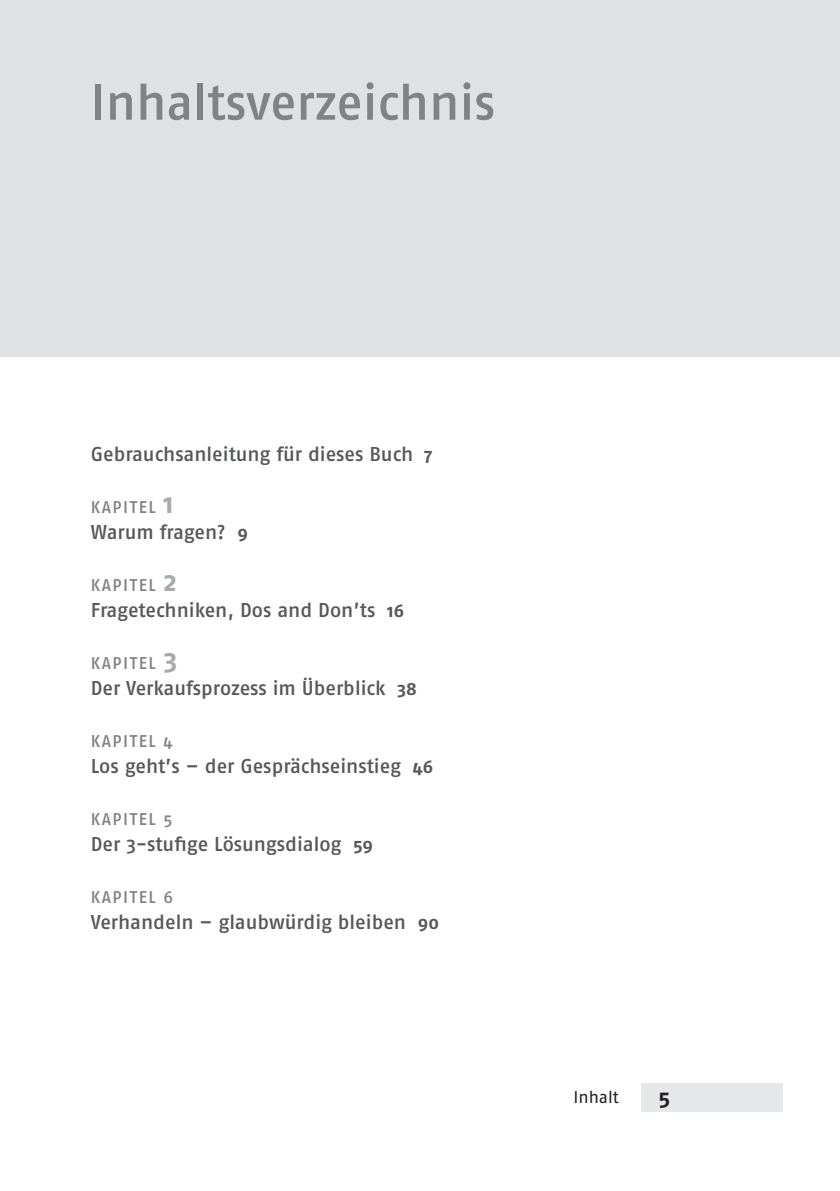
<style>
.page{position:relative;width:840px;height:1191px;background:#fff}
.page>*{position:absolute;margin:0;border:0;box-sizing:border-box;transform-origin:0 0}
.t1{font:50px "Fago No Med";color:#808285}
.t2{font:700 22px "Fago No";color:#231f20}
.t3{font:20px "Fago No Med";letter-spacing:-.005em;color:#57585a}
.t4{font:17px "Fago No Med";letter-spacing:.09em;color:#808285}
.t5{font:17px "Fago No Regular Tf";color:#231f20}
.s1{font-family:"Fago No";font-weight:700;font-size:18px}
.s2{font-family:"Fago No";font-weight:700;font-size:28px;color:#a8a9ad}
</style>
<div class="page">
<div style="left:641px;top:1083px;width:141px;height:28px;background:#e6e7e9"></div>
<div style="left:0;top:0;width:839px;height:356px;background:#e0e1e3"></div>
<h1 class="t1" style="left:91px;top:73px;width:406px">Inhaltsverzeichnis</h1>
<p class="t3" style="left:91px;top:442px;width:343px">Gebrauchsanleitung für dieses Buch <span class="s1">7</span></p>
<p class="t4" style="left:91px;top:497px;width:84px">Kapitel <span class="s2">1</span></p>
<p class="t3" style="left:91px;top:520px;width:159px">Warum fragen? <span class="s1">9</span></p>
<p class="t4" style="left:91px;top:575px;width:88px">Kapitel <span class="s2">2</span></p>
<p class="t3" style="left:91px;top:598px;width:314px">Fragetechniken, Dos and Don’ts <span class="s1">16</span></p>
<p class="t4" style="left:91px;top:653px;width:88px">Kapitel <span class="s2">3</span></p>
<p class="t3" style="left:91px;top:676px;width:327px">Der Verkaufsprozess im Überblick <span class="s1">38</span></p>
<p class="t4" style="left:91px;top:731px;width:84px">Kapitel 4</p>
<p class="t3" style="left:91px;top:754px;width:343px">Los geht’s – der Gesprächseinstieg <span class="s1">46</span></p>
<p class="t4" style="left:91px;top:809px;width:83px">Kapitel 5</p>
<p class="t3" style="left:91px;top:832px;width:283px">Der 3-stufige Lösungsdialog <span class="s1">59</span></p>
<p class="t4" style="left:91px;top:887px;width:84px">Kapitel 6</p>
<p class="t3" style="left:91px;top:910px;width:349px">Verhandeln – glaubwürdig bleiben <span class="s1">90</span></p>
<p class="t5" style="left:573px;top:1087px;width:47px">Inhalt</p>
<p class="t2" style="left:658px;top:1084px;width:13px">5</p>
</div>
